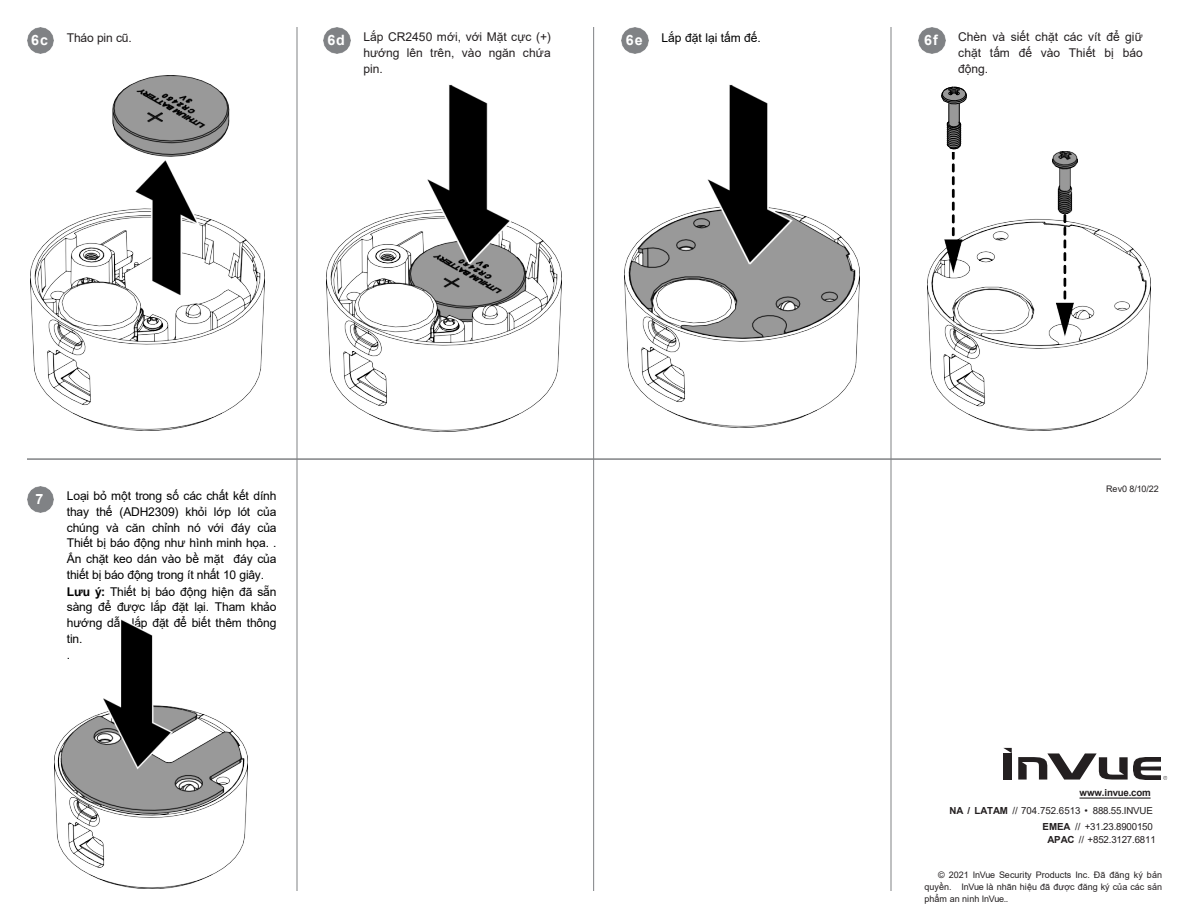
<style>
.page{position:relative;width:1188px;height:918px;background:#fff}
.page>*{position:absolute;margin:0;border:0;box-sizing:border-box;transform-origin:0 0}
.t1{font:700 14.25px "Arial";letter-spacing:.075em;color:#fff}
.t2{font:12px/15.8px "Arial";letter-spacing:-.015em;color:#000;text-align:justify}
.t3{font:12px/15.8px "Arial";letter-spacing:-.005em;color:#231f20;text-align:justify}
.t4{font:9.75px/18px "Arial";letter-spacing:-.02em;color:#231f20;text-align:right}
.t5{font:9px/12px "Arial";letter-spacing:.005em;color:#231f20;text-align:justify}
.s1{font-weight:700}
</style>
<div class="page">
<hr style="left:297px;top:27px;width:1px;height:864px;background:#808285">
<hr style="left:593px;top:27px;width:1px;height:864px;background:#808285">
<hr style="left:891px;top:27px;width:1px;height:864px;background:#808285">
<hr style="left:27px;top:459px;width:1134px;height:1px;background:#808285">
<svg style="left:1079px;top:798px;width:72px;height:1px"></svg>
<svg style="left:1018px;top:753px;width:110px;height:27px"></svg>
<svg style="left:1003px;top:748px;width:9px;height:5px"></svg>
<div style="left:1003px;top:754px;width:9px;height:26px;background:#231f20"></div>
<img style="left:1134px;top:757px;width:27px;height:23px">
<svg style="left:1164px;top:776px;width:3px;height:4px"></svg>
<img style="left:27px;top:27px;width:27px;height:27px">
<img style="left:30px;top:75px;width:235px;height:355px">
<img style="left:324px;top:27px;width:26px;height:27px">
<img style="left:327px;top:84px;width:234px;height:348px">
<img style="left:622px;top:27px;width:27px;height:27px">
<img style="left:625px;top:84px;width:235px;height:344px">
<img style="left:919px;top:27px;width:26px;height:27px">
<img style="left:1056px;top:151px;width:18px;height:2px">
<img style="left:927px;top:153px;width:223px;height:277px">
<svg style="left:941px;top:87px;width:26px;height:62px"></svg>
<img style="left:27px;top:486px;width:27px;height:27px">
<img style="left:54px;top:619px;width:193px;height:269px">
<p class="t1" style="left:327px;top:30px;width:19px">6d</p>
<p class="t1" style="left:626px;top:30px;width:19px">6e</p>
<p class="t2" style="left:662px;top:30px;width:101px">Lắp đặt lại tấm đế.</p>
<p class="t3" style="left:958px;top:29px;width:186px">Chèn và siết chặt các vít để giữ chặt tấm đế vào Thiết bị báo động.</p>
<p class="t1" style="left:31px;top:30px;width:18px">6c</p>
<p class="t3" style="left:67px;top:30px;width:66px">Tháo pin cũ.</p>
<p class="t3" style="left:363px;top:29px;width:189px">Lắp CR2450 mới, với Mặt cực (+) hướng lên trên, vào ngăn chứa pin.</p>
<p class="t1" style="left:924px;top:30px;width:15px">6f</p>
<p class="t1" style="left:36px;top:489px;width:9px">7</p>
<p class="t2" style="left:67px;top:488px;width:211px">Loại bỏ một trong số các chất kết dính thay thế (ADH2309) khỏi lớp lót của chúng và căn chỉnh nó với đáy của Thiết bị báo động như hình minh họa. .<br>Ấn chặt keo dán vào bề mặt đáy của thiết bị báo động trong ít nhất 10 giây.</p>
<p class="t2" style="left:67px;top:584px;width:211px"><span class="s1">Lưu ý:</span> Thiết bị báo động hiện đã sẵn sàng để được lắp đặt lại. Tham khảo hướng dẫn lắp đặt để biết thêm thông tin.</p>
<p class="t2" style="left:67px;top:646px;width:5px">.</p>
<p class="t5" style="left:1106px;top:483px;width:54px">Rev0 8/10/22</p>
<p class="t4" style="left:950px;top:784px;width:205px"><span class="s1">www.invue.com<br>NA / LATAM</span> // 704.752.6513 • 888.55.INVUE</p>
<p class="t4" style="left:1043px;top:817px;width:112px"><span class="s1">EMEA</span> // +31.23.8900150</p>
<p class="t4" style="left:1047px;top:831px;width:110px"><span class="s1">APAC</span> // +852.3127.6811</p>
<p class="t5" style="left:925px;top:869px;width:239px;text-indent:14px">© 2021 InVue Security Products Inc. Đã đăng ký bản quyền. InVue là nhãn hiệu đã được đăng ký của các sản phẩm an ninh InVue..</p>
</div>
